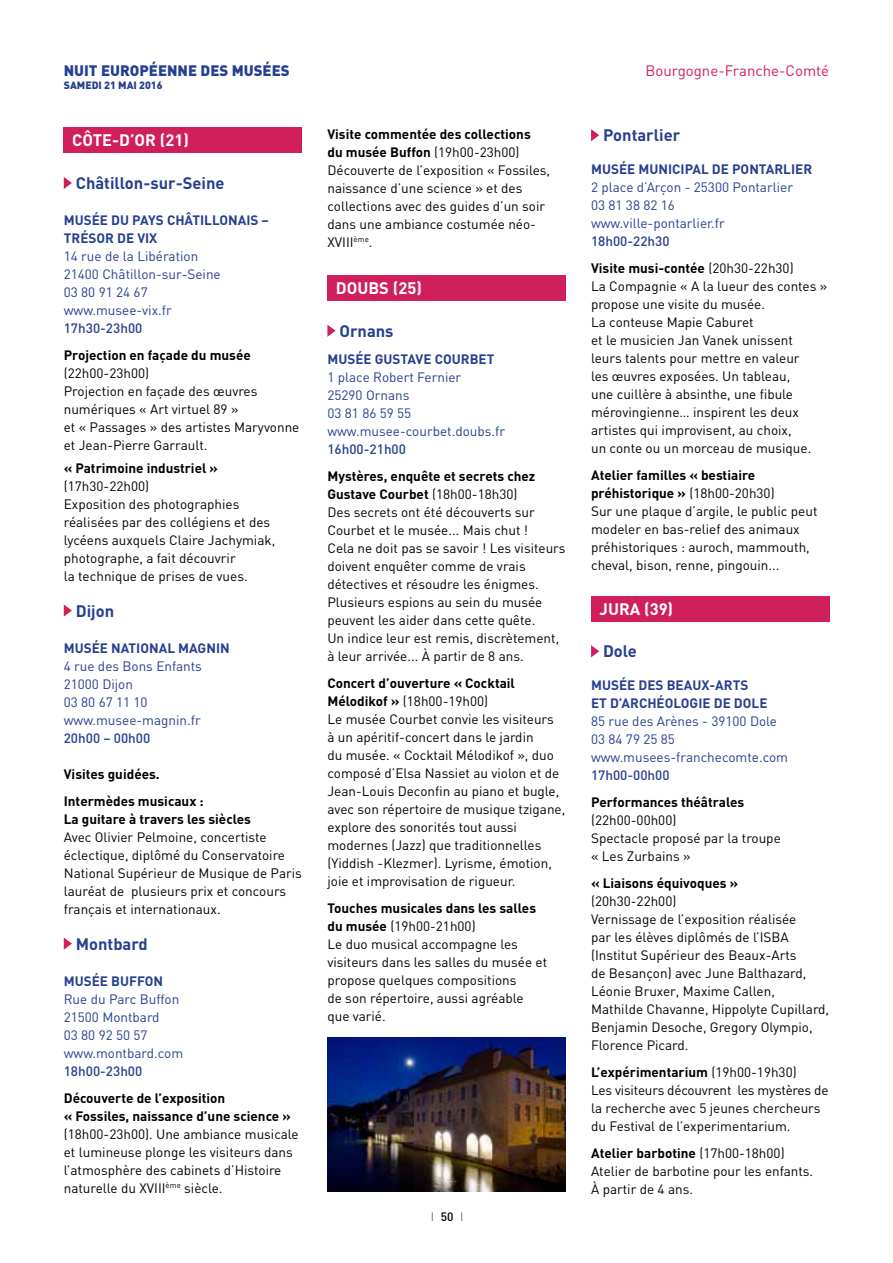
<style>
.page{position:relative;width:893px;height:1263px;background:#fff}
.page>*{position:absolute;margin:0;border:0;box-sizing:border-box;transform-origin:0 0}
.t1{font:700 16.5px "DIN";color:#25408f}
.t2{font:700 16.5px "DIN";color:#fff}
.t3{font:900 15px "DIN";color:#25408f}
.t4{font:15px "DIN";color:#d11f5c}
.t5{font:13.5px/18px "DIN";color:#000}
.t6{font:13.5px/18px "DIN";color:#25408f}
.t7{font:700 13.5px/27px "DIN";color:#000}
.t8{font:700 13.5px/18px "DIN";color:#25408f}
.t9{font:500 13.5px "DIN";color:#25408f}
.t10{font:300 12px "DIN";color:#25408f}
.t11{font:900 10.5px "DIN";color:#25408f}
.s1{font-weight:700}
.s2{font-weight:500;color:#000}
.s3{font-weight:500;color:#25408f}
.s4{font-weight:400}
</style>
<div class="page">
<div style="left:64px;top:128px;width:238px;height:25px;background:#d11f5c"></div>
<svg style="left:64px;top:177px;width:8px;height:12px"></svg>
<svg style="left:64px;top:604px;width:8px;height:13px"></svg>
<svg style="left:64px;top:937px;width:8px;height:13px"></svg>
<div style="left:327px;top:275px;width:239px;height:26px;background:#d11f5c"></div>
<svg style="left:327px;top:325px;width:9px;height:12px"></svg>
<img style="left:327px;top:1037px;width:239px;height:155px">
<svg style="left:591px;top:129px;width:8px;height:12px"></svg>
<div style="left:591px;top:596px;width:238px;height:25px;background:#d11f5c"></div>
<svg style="left:591px;top:645px;width:8px;height:12px"></svg>
<p class="t3" style="left:64px;top:61px;width:226px">NUIT EUROPÉENNE DES MUSÉES</p>
<p class="t11" style="left:64px;top:78px;width:100px">SAMEDI 21 MAI 2016</p>
<p class="t2" style="left:72px;top:130px;width:118px">Côte-d’Or (21)</p>
<p class="t1" style="left:76px;top:172px;width:150px">Châtillon-sur-Seine</p>
<p class="t8" style="left:64px;top:211px;width:85px">MUSÉE DU PAYS</p>
<p class="t8" style="left:167px;top:211px;width:17px">CHÂTI</p>
<p class="t8" style="left:204px;top:211px;width:24px">LLONAIS</p>
<p class="t8" style="left:262px;top:211px;width:9px">–</p>
<p class="t8" style="left:64px;top:229px;width:34px">TRÉSOR</p>
<p class="t8" style="left:117px;top:229px;width:28px">DE VIX</p>
<p class="t6" style="left:64px;top:247px;width:158px">14 rue de la Libération<br>21400 Châtillon-sur-Seine<br>03 80 91 24 67 www.musee-vix.fr</p>
<p class="t9" style="left:64px;top:320px;width:80px">17h30-23h00</p>
<p class="t7" style="left:64px;top:341px;width:188px">Projection en façade du musée</p>
<p class="t5" style="left:64px;top:364px;width:237px">(22h00-23h00)<br>Projection en façade des œuvres numériques « Art virtuel 89 »<br>et « Passages » des artistes Maryvonne et Jean-Pierre Garrault.</p>
<p class="t7" style="left:64px;top:454px;width:156px">« Patrimoine industriel »</p>
<p class="t5" style="left:64px;top:476px;width:213px">(17h30-22h00)<br>Exposition des photographies réalisées par des collégiens et des lycéens auxquels Claire Jachymiak, photographe, a fait découvrir<br>la technique de prises de vues.</p>
<p class="t1" style="left:76px;top:600px;width:40px">Dijon</p>
<p class="t8" style="left:64px;top:638px;width:57px">MUSÉE NATIONA</p>
<p class="t8" style="left:167px;top:638px;width:31px">L MAGNIN</p>
<p class="t6" style="left:64px;top:656px;width:140px">4 rue des Bons Enfants<br>21000 Dijon<br>03 80 67 11 10 www.musee-magnin.fr</p>
<p class="t9" style="left:64px;top:729px;width:88px">20h00 – 00h00</p>
<p class="t7" style="left:64px;top:760px;width:142px">Visites guidées.<br>I ntermèdes musicaux :</p>
<p class="t7" style="left:64px;top:805px;width:189px">La guitare à travers les siècles</p>
<p class="t5" style="left:64px;top:827px;width:240px">Avec Olivier Pelmoine, concertiste éclectique, diplômé du Conservatoire National Supérieur de Musique de Paris lauréat de plusieurs prix et concours français et internationaux.</p>
<p class="t1" style="left:76px;top:933px;width:73px">Montbard</p>
<p class="t8" style="left:64px;top:971px;width:91px">MUSÉE BUFFON</p>
<p class="t6" style="left:64px;top:989px;width:121px">Rue du Parc Buffon<br>21500 Montbard<br>03 80 92 50 57 www.montbard.com</p>
<p class="t9" style="left:64px;top:1062px;width:80px">18h00-23h00</p>
<p class="t7" style="left:64px;top:1088px;width:229px;line-height:18px">Découverte de l’exposition<br>« Fossiles, naissance d’une science »</p>
<p class="t5" style="left:64px;top:1124px;width:236px">(18h00-23h00). Une ambiance musicale et lumineuse plonge les visiteurs dans l’atmosphère des cabinets d’Histoire naturelle du XVIII<sup>ème</sup> siècle.</p>
<p class="t5" style="left:327px;top:125px;width:224px"><span class="s1">Visite commentée des collections<br>du musée Buffon</span> (19h00-23h00)<br>Découverte de l’exposition « Fossiles, naissance d’une science » et des collections avec des guides d’un soir dans une ambiance costumée néo-<br>XVIII<sup>ème</sup>.</p>
<p class="t2" style="left:336px;top:277px;width:87px">Doubs (25)</p>
<p class="t1" style="left:339px;top:320px;width:56px">Ornans</p>
<p class="t8" style="left:327px;top:349px;width:74px">MUSÉE GUSTAVE</p>
<p class="t8" style="left:435px;top:349px;width:52px">COURBET</p>
<p class="t6" style="left:327px;top:368px;width:179px">1 place Robert Fernier<br>25290 Ornans<br>03 81 86 59 55 www.musee-courbet.doubs.fr</p>
<p class="t9" style="left:327px;top:440px;width:80px">16h00-21h00</p>
<p class="t5" style="left:327px;top:467px;width:240px"><span class="s1">Mystères, enquête et secrets chez Gustave Courbet</span> (18h00-18h30)<br>Des secrets ont été découverts sur Courbet et le musée... Mais chut !<br>Cela ne doit pas se savoir ! Les visiteurs doivent enquêter comme de vrais détectives et résoudre les énigmes.<br>Plusieurs espions au sein du musée peuvent les aider dans cette quête.<br>Un indice leur est remis, discrètement, à leur arrivée... À partir de 8 ans.</p>
<p class="t5" style="left:327px;top:674px;width:239px"><span class="s1">Concert d’ouverture « Cocktail Mélodikof »</span> (18h00-19h00)<br>Le musée Courbet convie les visiteurs<br>à un apéritif-concert dans le jardin<br>du musée. « Cocktail Mélodikof », duo composé d’Elsa Nassiet au violon et de Jean-Louis Deconfin au piano et bugle, avec son répertoire de musique tzigane, explore des sonorités tout aussi modernes (Jazz) que traditionnelles (Yiddish -Klezmer). Lyrisme, émotion, joie et improvisation de rigueur.</p>
<p class="t5" style="left:327px;top:899px;width:221px"><span class="s1">Touches musicales dans les salles du musée</span> (19h00-21h00)<br>Le duo musical accompagne les visiteurs dans les salles du musée et propose quelques compositions<br>de son répertoire, aussi agréable que varié.</p>
<p class="t10" style="left:431px;top:1209px;width:34px">I <span class="s2">50</span> I</p>
<p class="t4" style="left:645px;top:61px;width:185px">Bourgogne-Franche-Comté</p>
<p class="t1" style="left:603px;top:125px;width:79px">Pontarlier</p>
<p class="t8" style="left:591px;top:160px;width:159px">MUSÉE MUNICI PAL DE PONTAR</p>
<p class="t8" style="left:783px;top:160px;width:16px">LIER</p>
<p class="t6" style="left:591px;top:178px;width:203px">2 place d’Arçon - 25300 Pontarlier<br>03 81 38 82 16 www.ville-pontarlier.fr</p>
<p class="t7" style="left:591px;top:227px;width:204px"><span class="s3">18h00-22h30<br></span>Visite musi-contée <span class="s4">(20h30-22h30)</span></p>
<p class="t5" style="left:591px;top:277px;width:238px">La Compagnie « A la lueur des contes » propose une visite du musée.<br>La conteuse Mapie Caburet<br>et le musicien Jan Vanek unissent<br>leurs talents pour mettre en valeur<br>les œuvres exposées. Un tableau,<br>une cuillère à absinthe, une fibule mérovingienne… inspirent les deux artistes qui improvisent, au choix,<br>un conte ou un morceau de musique.</p>
<p class="t5" style="left:591px;top:466px;width:228px"><span class="s1">Atelier familles « bestiaire préhistorique »</span> (18h00-20h30)<br>Sur une plaque d’argile, le public peut modeler en bas-relief des animaux préhistoriques : auroch, mammouth, cheval, bison, renne, pingouin...</p>
<p class="t2" style="left:600px;top:598px;width:75px">Jura (39)</p>
<p class="t1" style="left:603px;top:641px;width:35px">Dole</p>
<p class="t8" style="left:591px;top:676px;width:57px">MUSÉE DES</p>
<p class="t8" style="left:591px;top:676px;width:134px;text-indent:76px">BEAUX-ARTS<br>ET D’ARCHÉOLOGIE</p>
<p class="t8" style="left:714px;top:694px;width:53px">DE DOLE</p>
<p class="t6" style="left:591px;top:712px;width:199px">85 rue des Arènes - 39100 Dole<br>03 84 79 25 85 www.musees-franchecomte.com</p>
<p class="t9" style="left:591px;top:767px;width:80px">17h00-00h00</p>
<p class="t7" style="left:591px;top:788px;width:155px">Performances théâtrales</p>
<p class="t5" style="left:591px;top:811px;width:191px">(22h00-00h00)<br>Spectacle proposé par la troupe « Les Zurbains »</p>
<p class="t7" style="left:591px;top:869px;width:149px">« Liaisons équivoques »</p>
<p class="t5" style="left:591px;top:892px;width:240px">(20h30-22h00)<br>Vernissage de l’exposition réalisée<br>par les élèves diplômés de l’ISBA (Institut Supérieur des Beaux-Arts<br>de Besançon) avec June Balthazard,<br>Léonie Bruxer, Maxime Callen,<br>Mathilde Chavanne, Hippolyte Cupillard,<br>Benjamin Desoche, Gregory Olympio,<br>Florence Picard.</p>
<p class="t5" style="left:591px;top:1063px;width:239px"><span class="s1">L’expérimentarium</span> (19h00-19h30)<br>Les visiteurs découvrent les mystères de la recherche avec 5 jeunes chercheurs du Festival de l’experimentarium.</p>
<p class="t5" style="left:591px;top:1144px;width:224px"><span class="s1">Atelier barbotine</span> (17h00-18h00)<br>Atelier de barbotine pour les enfants.<br>À partir de 4 ans.</p>
</div>
